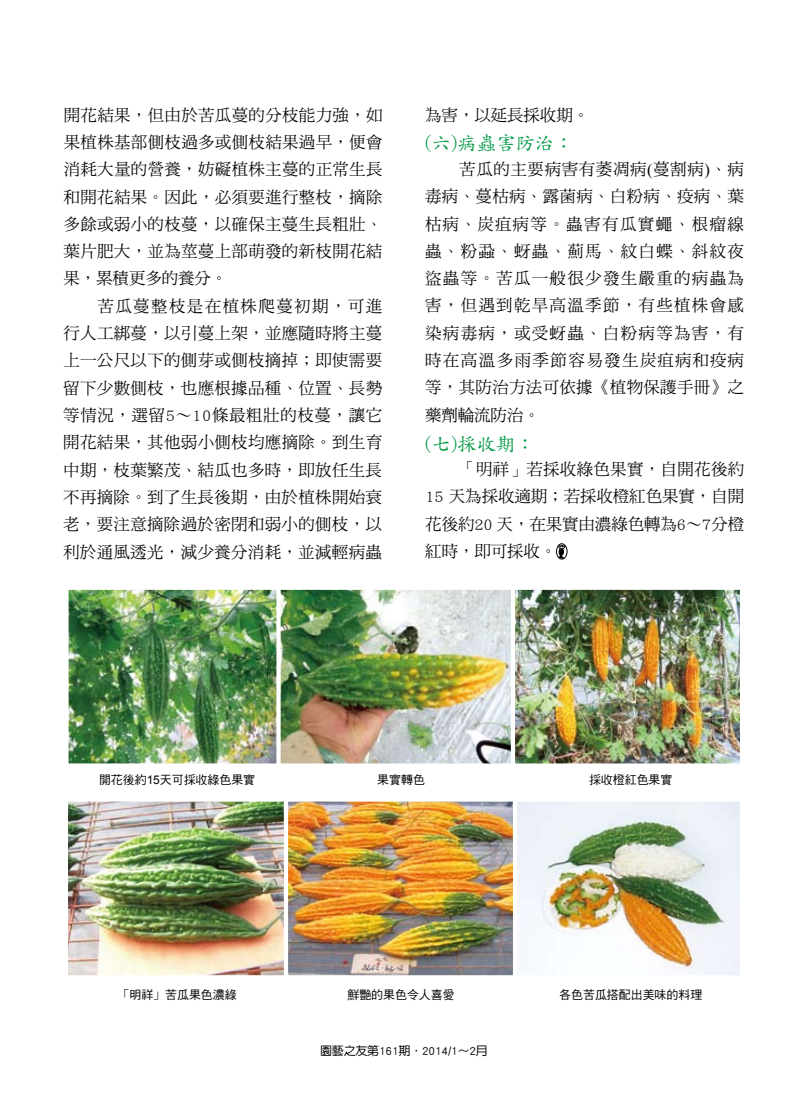
<style>
.page{position:relative;width:808px;height:1106px;background:#fff}
.page>*{position:absolute;margin:0;border:0;box-sizing:border-box;transform-origin:0 0}
.t1{font:19.5px "DF Kai Shu Std W5";letter-spacing:-.005em;color:#094}
.t2{font:16.5px/27.3px "DF Ming Std W5";letter-spacing:.02em;color:#000;text-align:justify}
.t3{font:16.5px "DF Ming Std W5";letter-spacing:-.005em;color:#000}
.t4{font:12px "DF Hei Std W5";letter-spacing:-.005em;color:#000}
.t5{font:12px "DF Yuan Std W5";letter-spacing:-.015em;color:#000}
.s1{font-family:"DF Ming Std W3"}
.s2{font-family:"Times New Roman"}
.s3{font-family:"Arial"}
.s4{font-family:"Adobe Ming Std";font-weight:300}
</style>
<div class="page">
<div style="left:556px;top:543px;width:11px;height:16px;border:1px solid #000;border-radius:50%"></div>
<svg style="left:558px;top:544px;width:7px;height:14px"></svg>
<img style="left:517px;top:802px;width:222px;height:172px">
<img style="left:69px;top:590px;width:207px;height:172px">
<div style="left:64px;top:585px;width:234px;height:182px;border:4px solid #fff"></div>
<img style="left:281px;top:590px;width:458px;height:172px">
<div style="left:276px;top:585px;width:241px;height:182px;border:4px solid #fff"></div>
<div style="left:511px;top:585px;width:233px;height:182px;border:4px solid #fff"></div>
<img style="left:69px;top:802px;width:215px;height:172px">
<div style="left:64px;top:797px;width:233px;height:182px;border:4px solid #fff"></div>
<img style="left:289px;top:802px;width:223px;height:172px">
<div style="left:284px;top:797px;width:233px;height:182px;border:4px solid #fff"></div>
<p class="t2" style="left:63px;top:101px;width:321px">開花結果<span class="s1">，</span>但由於苦瓜蔓的分枝能力強<span class="s1">，</span>如果植株基部側枝過多或側枝結果過早<span class="s1">，</span>便會消耗大量的營養<span class="s1">，</span>妨礙植株主蔓的正常生長和開花結果<span class="s1">。</span>因此<span class="s1">，</span>必須要進行整枝<span class="s1">，</span>摘除多餘或弱小的枝蔓<span class="s1">，</span>以確保主蔓生長粗壯<span class="s1">、</span>葉片肥大<span class="s1">，</span>並為莖蔓上部萌發的新枝開花結果<span class="s1">，</span>累積更多的養分<span class="s1">。</span></p>
<p class="t2" style="left:63px;top:292px;width:321px;text-indent:34px">苦瓜蔓整枝是在植株爬蔓初期<span class="s1">，</span>可進行人工綁蔓<span class="s1">，</span>以引蔓上架<span class="s1">，</span>並應隨時將主蔓上一公尺以下的側芽或側枝摘掉<span class="s1">；</span>即使需要留下少數側枝<span class="s1">，</span>也應根據品種<span class="s1">、</span>位置<span class="s1">、</span>長勢等情況<span class="s1">，</span>選留5<span class="s1">∼</span>10條最粗壯的枝蔓<span class="s1">，</span>讓它開花結果<span class="s1">，</span>其他弱小側枝均應摘除<span class="s1">。</span>到生育中期<span class="s1">，</span>枝葉繁茂<span class="s1">、</span>結瓜也多時<span class="s1">，</span>即放任生長不再摘除<span class="s1">。</span>到了生長後期<span class="s1">，</span>由於植株開始衰老<span class="s1">，</span>要注意摘除過於密閉和弱小的側枝<span class="s1">，</span>以利於通風透光<span class="s1">，</span>減少養分消耗<span class="s1">，</span>並減輕病蟲</p>
<p class="t3" style="left:425px;top:106px;width:165px">為害<span class="s1">，</span>以延長採收期<span class="s1">。</span></p>
<p class="t1" style="left:425px;top:133px;width:150px">(六)病蟲害防治：</p>
<p class="t2" style="left:425px;top:155px;width:321px;text-indent:34px">苦瓜的主要病害有萎凋病<span class="s2">(</span>蔓割病<span class="s2">)</span><span class="s1">、</span>病毒病<span class="s1">、</span>蔓枯病<span class="s1">、</span>露菌病<span class="s1">、</span>白粉病<span class="s1">、</span>疫病<span class="s1">、</span>葉枯病<span class="s1">、</span>炭疽病等<span class="s1">。</span>蟲害有瓜實蠅<span class="s1">、</span>根瘤線蟲<span class="s1">、</span>粉蝨<span class="s1">、</span>蚜蟲<span class="s1">、</span>薊馬<span class="s1">、</span>紋白蝶<span class="s1">、</span>斜紋夜盜蟲等<span class="s1">。</span>苦瓜一般很少發生嚴重的病蟲為害<span class="s1">，</span>但遇到乾旱高溫季節<span class="s1">，</span>有些植株會感染病毒病<span class="s1">，</span>或受蚜蟲<span class="s1">、</span>白粉病等為害<span class="s1">，</span>有時在高溫多雨季節容易發生炭疽病和疫病等<span class="s1">，</span>其防治方法可依據<span class="s1">《</span>植物保護手冊<span class="s1">》</span>之藥劑輪流防治<span class="s1">。</span></p>
<p class="t1" style="left:425px;top:433px;width:111px">(七)採收期：</p>
<p class="t2" style="left:425px;top:455px;width:320px;text-indent:34px"><span class="s1">「</span>明祥<span class="s1">」</span>若採收綠色果實<span class="s1">，</span>自開花後約15 天為採收適期<span class="s1">；</span>若採收橙紅色果實<span class="s1">，</span>自開花後約20 天<span class="s1">，</span>在果實由濃綠色轉為6<span class="s1">∼</span>7分橙紅時<span class="s1">，</span>即可採收<span class="s1">。</span></p>
<p class="t4" style="left:99px;top:773px;width:158px">開花後約<span class="s3">15</span>天可採收綠色果實</p>
<p class="t4" style="left:377px;top:773px;width:49px">果實轉色</p>
<p class="t4" style="left:589px;top:773px;width:85px">採收橙紅色果實</p>
<p class="t4" style="left:118px;top:988px;width:121px"><span class="s4">「</span>明祥<span class="s4">」</span>苦瓜果色濃綠</p>
<p class="t4" style="left:347px;top:988px;width:109px">鮮艷的果色令人喜愛</p>
<p class="t5" style="left:320px;top:1043px;width:169px">園藝之友第161期．2014/1～2月</p>
<p class="t4" style="left:559px;top:988px;width:145px">各色苦瓜搭配出美味的料理</p>
</div>
